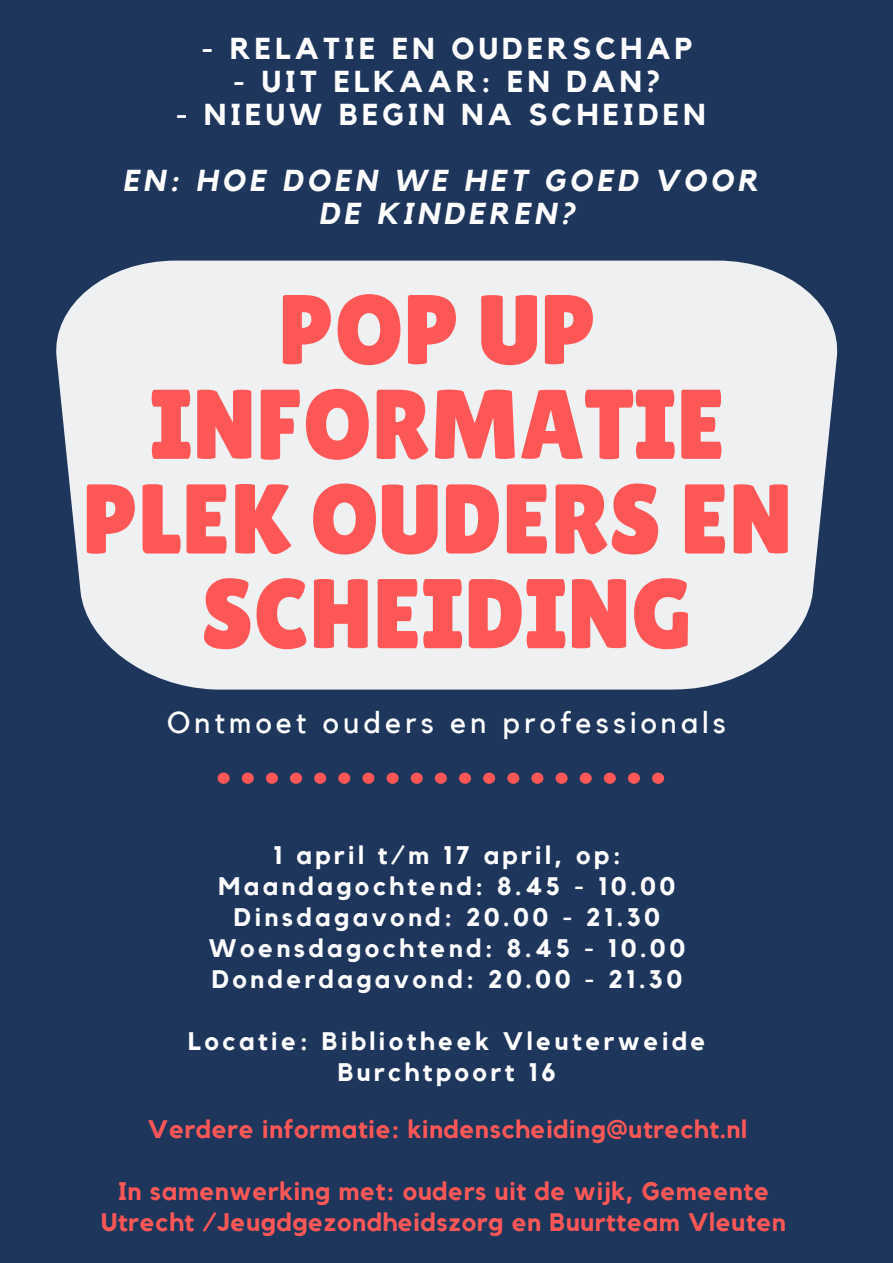
<style>
.page{position:relative;width:893px;height:1263px;background:#1e365c}
.page>*{position:absolute;margin:0;border:0;box-sizing:border-box;transform-origin:0 0}
.t1{font:98.77px/94.7px "Lilita One";color:#ff5757;text-align:center}
.t2{font:700 30.15px "Kollektif";letter-spacing:.14em;color:#fff}
.t3{font:italic 700 30.15px/32.9px "Kollektif";letter-spacing:.14em;color:#fff;text-align:center}
.t4{font:30.15px "Kollektif";letter-spacing:.14em;color:#fff}
.t5{font:700 25.35px/30.9px "Kollektif";letter-spacing:.14em;color:#fff;text-align:center}
.t6{font:700 25.28px/30.9px "Kollektif";letter-spacing:.03em;color:#ff5757;text-align:center}
</style>
<div class="page">
<div style="left:56px;top:261px;width:782px;height:428px;background:#eff0f2"></div>
<svg style="left:218px;top:773px;width:446px;height:11px"></svg>
<p class="t2" style="left:201px;top:35px;width:492px">- RELATIE EN OUDERSCHAP</p>
<p class="t2" style="left:233px;top:68px;width:428px">- UIT ELKAAR: EN DAN?</p>
<p class="t2" style="left:176px;top:101px;width:531px">- NIEUW BEGIN NA SCHEIDEN</p>
<p class="t3" style="left:123px;top:165px;width:637px">EN: HOE DOEN WE HET GOED VOOR<br>DE KINDEREN?</p>
<h1 class="t1" style="left:82px;top:282px;width:712px">POP UP<br>INFORMATIE<br>PLEK OUDERS EN<br>SCHEIDING</h1>
<p class="t4" style="left:167px;top:708px;width:560px">Ontmoet ouders en professionals</p>
<p class="t5" style="left:209px;top:841px;width:478px">1 april t/m 17 april, op:<br>Maandagochtend: 8.45 - 10.00<br>Dinsdagavond: 20.00 - 21.30<br>Woensdagochtend: 8.45 - 10.00<br>Donderdagavond: 20.00 - 21.30</p>
<p class="t5" style="left:188px;top:1026px;width:519px">Locatie: Bibliotheek Vleuterweide<br>Burchtpoort 16</p>
<p class="t6" style="left:148px;top:1115px;width:600px">Verdere informatie: kindenscheiding@utrecht.nl</p>
<p class="t6" style="left:101px;top:1176px;width:686px">In samenwerking met: ouders uit de wijk, Gemeente<br>Utrecht /Jeugdgezondheidszorg en Buurtteam Vleuten</p>
</div>
